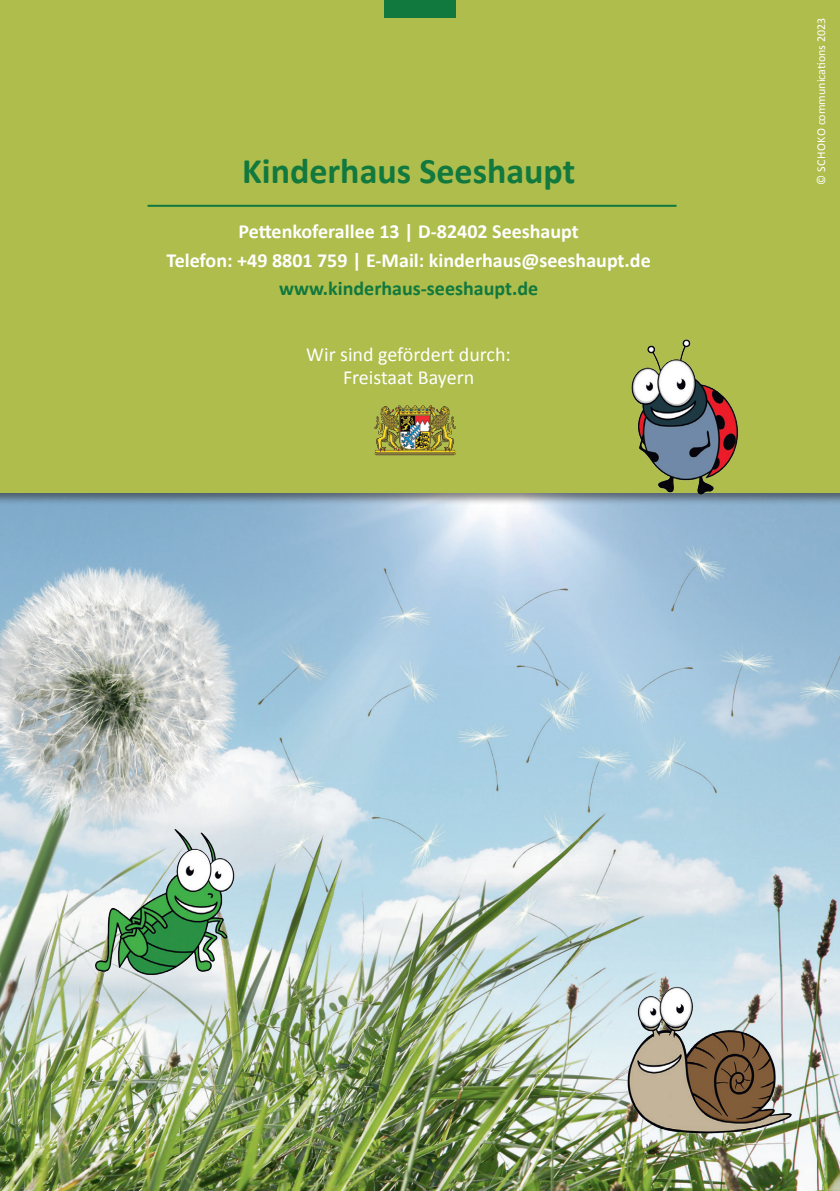
<style>
.page{position:relative;width:840px;height:1191px;background:#fff}
.page>*{position:absolute;margin:0;border:0;box-sizing:border-box;transform-origin:0 0}
.t1{font:700 36px "Calibri";color:#11783e}
.t2{font:700 20px/28.6px "Calibri";color:#fff;text-align:center}
.t3{font:20px/23px "Calibri";color:#fff;text-align:center}
.t4{font:700 20px "Calibri";color:#11783e}
.t5{font:12px "Calibri";color:#fff}
</style>
<div class="page">
<img style="left:0;top:505px;width:839px;height:686px">
<div style="left:0;top:0;width:839px;height:505px;background:#231f20;opacity:.56"></div>
<div style="left:0;top:0;width:839px;height:492px;background:#aebd4b"></div>
<div style="left:384px;top:0;width:71px;height:17px;background:#11783e"></div>
<hr style="left:147px;top:205px;width:529px;height:2px;background:#11783e">
<img style="left:624px;top:979px;width:169px;height:163px">
<img style="left:598px;top:339px;width:170px;height:158px">
<img style="left:79px;top:822px;width:170px;height:163px">
<img style="left:374px;top:405px;width:82px;height:51px">
<h1 class="t1" style="left:242px;top:146px;width:334px">Kinderhaus Seeshaupt</h1>
<p class="t2" style="left:166px;top:216px;width:485px">Pettenkoferallee 13 | D-82402 Seeshaupt<br>Telefon: +49 8801 759 | E-Mail: kinderhaus@seeshaupt.de</p>
<p class="t4" style="left:279px;top:275px;width:260px">www.kinderhaus-seeshaupt.de</p>
<p class="t3" style="left:306px;top:343px;width:206px">Wir sind gefördert durch:<br>Freistaat Bayern</p>
<p class="t5" style="left:812px;top:185px;width:168px;rotate:-90deg">© SCHOKO communications 2023</p>
</div>
